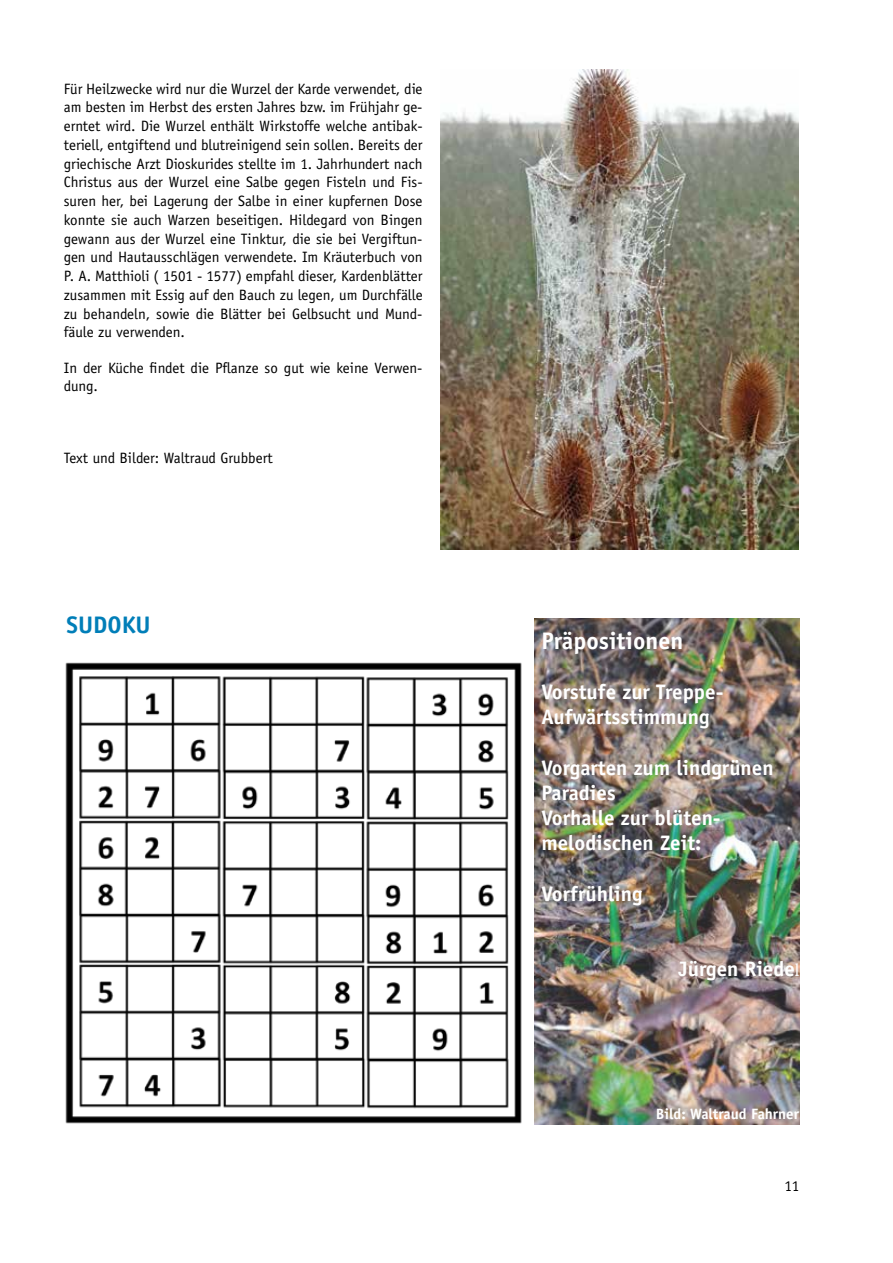
<style>
.page{position:relative;width:893px;height:1263px;background:#fff}
.page>*{position:absolute;margin:0;border:0;box-sizing:border-box;transform-origin:0 0}
.t1{font:700 24px "Officina Sans Std";color:#fff}
.t2{font:700 24px "Officina Sans Std";color:#007eb8}
.t3{font:700 21px/25.2px "Officina Sans Std";color:#fff}
.t4{font:15px/18.8px "Officina Sans Std";color:#000;text-align:justify}
.t5{font:700 15px "Officina Sans Std";color:#fff}
.s1{font-family:"Minion Pro";font-weight:400;font-size:18px}
</style>
<div class="page">
<img style="left:440px;top:70px;width:359px;height:480px">
<img style="left:65px;top:662px;width:457px;height:462px">
<img style="left:534px;top:619px;width:265px;height:506px">
<p class="t4" style="left:64px;top:79px;width:360px">Für Heilzwecke wird nur die Wurzel der Karde verwendet, die am besten im Herbst des ersten Jahres bzw. im Frühjahr ge&shy;erntet wird. Die Wurzel enthält Wirkstoffe welche antibak&shy;teriell, entgiftend und blutreinigend sein sollen. Bereits der griechische Arzt Dioskurides stellte im 1. Jahrhundert nach Christus aus der Wurzel eine Salbe gegen Fisteln und Fis&shy;suren her, bei Lagerung der Salbe in einer kupfernen Dose konnte sie auch Warzen beseitigen. Hildegard von Bingen gewann aus der Wurzel eine Tinktur, die sie bei Vergiftun&shy;gen und Hautausschlägen verwendete. Im Kräuterbuch von P. A. Matthioli ( 1501 - 1577) empfahl dieser, Kardenblätter zusammen mit Essig auf den Bauch zu legen, um Durchfälle zu behandeln, sowie die Blätter bei Gelbsucht und Mund&shy;fäule zu verwenden.</p>
<p class="t4" style="left:64px;top:359px;width:360px;line-height:18px">In der Küche findet die Pflanze so gut wie keine Verwen&shy;dung.</p>
<p class="t4" style="left:64px;top:449px;width:210px">Text und Bilder: Waltraud Grubbert</p>
<h1 class="t2" style="left:67px;top:610px;width:86px">SUDOKU</h1>
<h1 class="t1" style="left:541px;top:625px;width:143px">Präpositionen</h1>
<h2 class="t3" style="left:541px;top:679px;width:184px">Vorstufe zur Treppe-<br>Aufwärtsstimmung</h2>
<h2 class="t3" style="left:541px;top:754px;width:234px">Vorgarten zum lindgrünen<br>Paradies<br>Vorhalle zur blüten&shy;melodischen Zeit:</h2>
<h2 class="t3" style="left:541px;top:880px;width:103px">Vorfrühling</h2>
<h2 class="t3" style="left:679px;top:956px;width:122px">Jürgen Riede<span class="s1">l</span></h2>
<p class="t5" style="left:656px;top:1105px;width:145px">Bild: Waltraud Fahrner</p>
<p class="t4" style="left:784px;top:1176px;width:16px">11</p>
</div>
